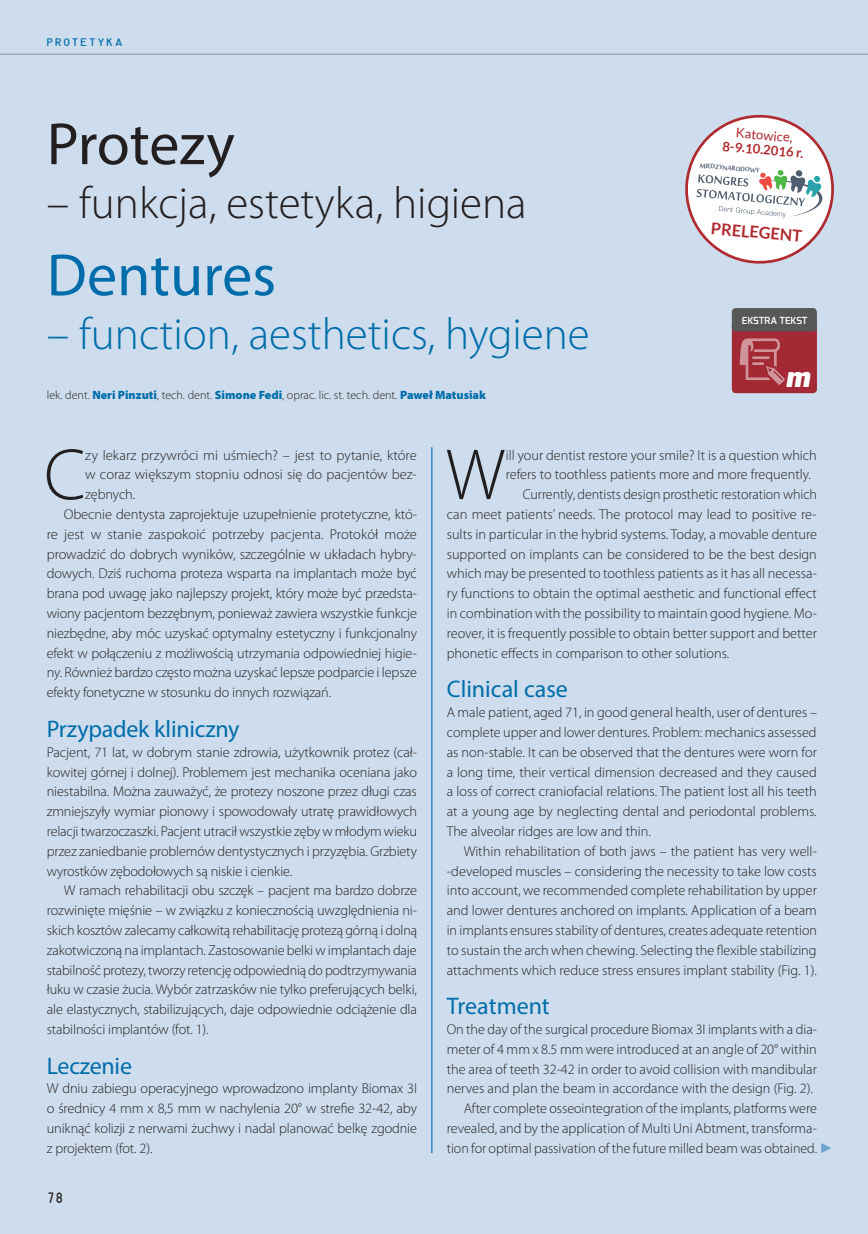
<style>
.page{position:relative;width:868px;height:1234px;background:#fff}
.page>*{position:absolute;margin:0;border:0;box-sizing:border-box;transform-origin:0 0}
.tekst_inicjał{font:300 73.05px "Myriad Pro";color:#231f20}
.tytuł{font:60px "Myriad Pro";color:#006daa}
.tytuł-2{font:60px "Myriad Pro";letter-spacing:-.005em;color:#231f20}
.podtytuł{font:300 45px "Myriad Pro";color:#006daa}
.podtytuł-2{font:300 45px "Myriad Pro";color:#231f20}
.t1{font:italic 900 28.05px "Exo";color:#fff}
.śródtytuł{font:24px "Myriad Pro";letter-spacing:-.01em;color:#006daa}
.t2{font:700 16.35px "Lato";color:#b02a2f}
.t3{font:15.75px "Gordon URWTCE Con";color:#231f20}
.tekst{font:300 14.25px/19.8px "Myriad Pro";letter-spacing:-.005em;color:#231f20;text-align:justify}
.tekst_bez_wcięcia{font:300 14.25px/19.8px "Myriad Pro";color:#231f20;text-align:justify}
.tekst_inicjał-2{font:300 14.25px/19.8px "Myriad Pro";color:#231f20;text-align:justify}
.t4{font:700 13.05px/14.5px "Lato";color:#b02a2f;text-align:center}
.autor{font:300 12px "Myriad Pro";color:#231f20}
.t5{font:11.55px "Gordon URWTCE Con";letter-spacing:.145em;color:#006daa;scale:1.25 1}
.t6{font:9.9px "Mool Boran";color:#4e5d6f}
.t7{font:600 9.75px "Exo";letter-spacing:-.02em;color:#fff}
.s1{font-weight:900;color:#006daa}
.s2{font-weight:400}
</style>
<div class="page">
<div style="left:0;top:0;width:867px;height:1233px;background:#cedded"></div>
<div style="left:731px;top:321px;width:85px;height:72px;background:#a32935;border-radius:4px"></div>
<div style="left:731px;top:308px;width:85px;height:23px;background:#57585a;border-radius:4px"></div>
<svg style="left:739px;top:338px;width:45px;height:47px"></svg>
<hr style="left:431px;top:447px;width:1px;height:705px;background:#006daa">
<hr style="left:0;top:54px;width:867px;height:1px;background:#939598">
<svg style="left:685px;top:114px;width:149px;height:150px"></svg>
<svg style="left:821px;top:1143px;width:10px;height:9px"></svg>
<p class="t5" style="left:47px;top:36px;width:62px">PROTETYKA</p>
<p class="tytuł-2" style="left:47px;top:107px;width:189px">Protezy</p>
<p class="podtytuł-2" style="left:47px;top:176px;width:481px">– funkcja, estetyka, higiena</p>
<p class="tytuł" style="left:47px;top:238px;width:231px">Dentures</p>
<p class="podtytuł" style="left:47px;top:307px;width:544px">– function, aesthetics, hygiene</p>
<p class="autor" style="left:47px;top:388px;width:441px">lek. dent. <span class="s1">Neri Pinzuti</span>, tech. dent. <span class="s1">Simone Fedi</span>, oprac. lic. st. tech. dent. <span class="s1">Paweł Matusiak</span></p>
<p class="t4" style="left:724px;top:124px;width:83px;rotate:5deg"><span class="s2">Katowice,<br></span>8-9.10.2016 r.</p>
<p class="t6" style="left:700px;top:158px;width:62px;rotate:5deg">MIEDZYNARODOWY</p>
<p class="t2" style="left:712px;top:219px;width:93px;rotate:5deg">PRELEGENT</p>
<p class="t7" style="left:741px;top:314px;width:67px">EKSTRA TEKST</p>
<p class="t1" style="left:785px;top:359px;width:25px">m</p>
<p class="tekst_inicjał" style="left:44px;top:430px;width:43px">C</p>
<p class="tekst_inicjał-2" style="left:85px;top:444px;width:333px">zy lekarz przywróci mi uśmiech? – jest to pytanie, które w coraz większym stopniu odnosi się do pacjentów bez&shy;zębnych.</p>
<p class="tekst" style="left:47px;top:504px;width:371px;text-indent:17px">Obecnie dentysta zaprojektuje uzupełnienie protetyczne, któ&shy;re jest w stanie zaspokoić potrzeby pacjenta. Protokół może prowadzić do dobrych wyników, szczególnie w układach hybry&shy;dowych. Dziś ruchoma proteza wsparta na implantach może być brana pod uwagę jako najlepszy projekt, który może być przedsta&shy;wiony pacjentom bezzębnym, ponieważ zawiera wszystkie funkcje niezbędne, aby móc uzyskać optymalny estetyczny i funkcjonalny efekt w połączeniu z możliwością utrzymania odpowiedniej higie&shy;ny. Również bardzo często można uzyskać lepsze podparcie i lepsze efekty fonetyczne w stosunku do innych rozwiązań.</p>
<p class="śródtytuł" style="left:47px;top:713px;width:194px">Przypadek kliniczny</p>
<p class="tekst_bez_wcięcia" style="left:47px;top:741px;width:372px">Pacjent, 71 lat, w dobrym stanie zdrowia, użytkownik protez (cał&shy;kowitej górnej i dolnej). Problemem jest mechanika oceniana jako niestabilna. Można zauważyć, że protezy noszone przez długi czas zmniejszyły wymiar pionowy i spowodowały utratę prawidłowych relacji twarzoczaszki. Pacjent utracił wszystkie zęby w młodym wieku przez zaniedbanie problemów dentystycznych i przyzębia. Grzbiety wyrostków zębodołowych są niskie i cienkie.</p>
<p class="tekst" style="left:47px;top:880px;width:372px;text-indent:17px">W ramach rehabilitacji obu szczęk – pacjent ma bardzo dobrze rozwinięte mięśnie – w związku z koniecznością uwzględnienia ni&shy;skich kosztów zalecamy całkowitą rehabilitację protezą górną i dolną zakotwiczoną na implantach. Zastosowanie belki w implantach daje stabilność protezy, tworzy retencję odpowiednią do podtrzymywania łuku w czasie żucia. Wybór zatrzasków nie tylko preferujących belki, ale elastycznych, stabilizujących, daje odpowiednie odciążenie dla stabilności implantów (fot. 1).</p>
<p class="śródtytuł" style="left:47px;top:1050px;width:87px">Leczenie</p>
<p class="tekst_bez_wcięcia" style="left:47px;top:1078px;width:372px">W dniu zabiegu operacyjnego wprowadzono implanty Biomax 3I o średnicy 4 mm x 8,5 mm w nachylenia 20° w strefie 32-42, aby uniknąć kolizji z nerwami żuchwy i nadal planować belkę zgodnie z projektem (fot. 2).</p>
<p class="t3" style="left:47px;top:1187px;width:18px">78</p>
<p class="tekst_inicjał" style="left:446px;top:430px;width:61px">W</p>
<p class="tekst_inicjał-2" style="left:505px;top:444px;width:313px">ill your dentist restore your smile? It is a question which refers to toothless patients more and more frequently.</p>
<p class="tekst" style="left:446px;top:484px;width:372px;text-indent:76px">Currently, dentists design prosthetic restoration which can meet patients’ needs. The protocol may lead to positive re&shy;sults in particular in the hybrid systems. Today, a movable denture supported on implants can be considered to be the best design which may be presented to toothless patients as it has all necessa&shy;ry functions to obtain the optimal aesthetic and functional effect in combination with the possibility to maintain good hygiene. Mo&shy;reover, it is frequently possible to obtain better support and better phonetic effects in comparison to other solutions.</p>
<p class="śródtytuł" style="left:446px;top:674px;width:123px">Clinical case</p>
<p class="tekst_bez_wcięcia" style="left:446px;top:702px;width:372px">A male patient, aged 71, in good general health, user of dentures – complete upper and lower dentures. Problem: mechanics assessed as non-stable. It can be observed that the dentures were worn for a long time, their vertical dimension decreased and they caused a loss of correct craniofacial relations. The patient lost all his teeth at a young age by neglecting dental and periodontal problems.<br>The alveolar ridges are low and thin.</p>
<p class="tekst" style="left:446px;top:840px;width:372px;text-indent:17px">Within rehabilitation of both jaws – the patient has very well--developed muscles – considering the necessity to take low costs into account, we recommended complete rehabilitation by upper and lower dentures anchored on implants. Application of a beam in implants ensures stability of dentures, creates adequate retention to sustain the arch when chewing. Selecting the flexible stabilizing attachments which reduce stress ensures implant stability (Fig. 1).</p>
<p class="śródtytuł" style="left:446px;top:991px;width:105px">Treatment</p>
<p class="tekst_bez_wcięcia" style="left:446px;top:1018px;width:371px">On the day of the surgical procedure Biomax 3I implants with a dia&shy;meter of 4 mm x 8.5 mm were introduced at an angle of 20° within the area of teeth 32-42 in order to avoid collision with mandibular nerves and plan the beam in accordance with the design (Fig. 2).</p>
<p class="tekst" style="left:446px;top:1098px;width:372px;text-indent:17px">After complete osseointegration of the implants, platforms were revealed, and by the application of Multi Uni Abtment, transforma&shy;tion for optimal passivation of the future milled beam was obtained.</p>
</div>
